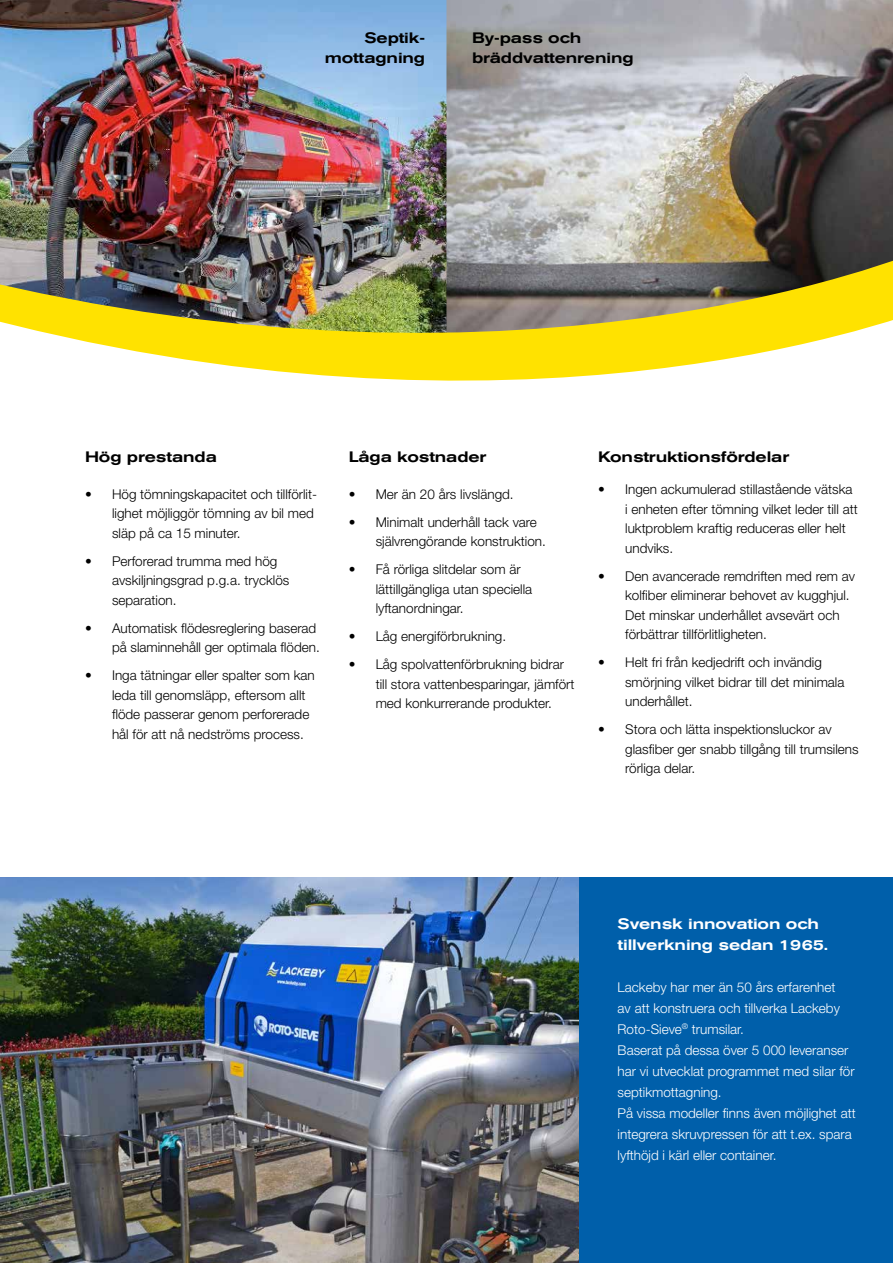
<style>
.page{position:relative;width:893px;height:1263px;background:#fff}
.page>*{position:absolute;margin:0;border:0;box-sizing:border-box;transform-origin:0 0}
.t1{font:500 expanded 15px/19.5px "Akzidenz Grotesk BE";letter-spacing:-.01em;color:#000;text-align:right}
.t2{font:500 expanded 15px/21px "Akzidenz Grotesk BE";letter-spacing:-.01em;color:#fff}
.t3{font:300 13.5px/19.5px "Helvetica Neue LT Std";color:#000}
.t4{font:300 13.5px/21px "Helvetica Neue";color:#fff}
</style>
<div class="page">
<img style="left:446px;top:0;width:447px;height:175px">
<img style="left:0;top:0;width:446px;height:175px">
<img style="left:0;top:175px;width:893px;height:206px">
<img style="left:0;top:877px;width:580px;height:386px">
<div style="left:580px;top:877px;width:313px;height:386px;background:#005faa"></div>
<p class="t1" style="left:325px;top:28px;width:102px">Septik&shy;mottagning</p>
<p class="t1" style="left:472px;top:28px;width:163px;text-align:left">By-pass och bräddvattenrening</p>
<p class="t1" style="left:85px;top:447px;width:133px">Hög prestanda</p>
<p class="t3" style="left:112px;top:484px;width:207px;text-indent:-27px">• Hög tömningskapacitet och tillförlit&shy;lighet möjliggör tömning av bil med släp på ca 15 minuter.</p>
<p class="t3" style="left:112px;top:551px;width:179px;text-indent:-27px">• Perforerad trumma med hög avskiljningsgrad p.g.a. trycklös separation.</p>
<p class="t3" style="left:85px;top:618px;width:236px;text-align:right">• Automatisk flödesreglering baserad på slaminnehåll ger optimala flöden.</p>
<p class="t3" style="left:112px;top:665px;width:204px;text-indent:-27px">• Inga tätningar eller spalter som kan leda till genomsläpp, eftersom allt flöde passerar genom perforerade hål för att nå nedströms process.</p>
<p class="t1" style="left:349px;top:447px;width:139px">Låga kostnader</p>
<p class="t3" style="left:349px;top:484px;width:167px">• Mer än 20 års livslängd.</p>
<p class="t3" style="left:376px;top:512px;width:172px;text-indent:-27px">• Minimalt underhåll tack vare självrengörande konstruktion.</p>
<p class="t3" style="left:376px;top:559px;width:158px;text-indent:-27px">• Få rörliga slitdelar som är lättillgängliga utan speciella lyftanordningar.</p>
<p class="t3" style="left:349px;top:626px;width:159px">• Låg energiförbrukning.</p>
<p class="t3" style="left:376px;top:654px;width:200px;text-indent:-27px">• Låg spolvattenförbrukning bidrar till stora vattenbesparingar, jämfört med konkurrerande produkter.</p>
<p class="t1" style="left:598px;top:447px;width:193px">Konstruktionsfördelar</p>
<p class="t3" style="left:625px;top:479px;width:234px;text-indent:-27px">• Ingen ackumulerad stillastående vätska i enheten efter tömning vilket leder till att luktproblem kraftig reduceras eller helt undviks.</p>
<p class="t3" style="left:625px;top:566px;width:231px;text-indent:-27px">• Den avancerade remdriften med rem av kolfiber eliminerar behovet av kugghjul.<br>Det minskar underhållet avsevärt och förbättrar tillförlitligheten.</p>
<p class="t3" style="left:625px;top:652px;width:221px;text-indent:-27px">• Helt fri från kedjedrift och invändig smörjning vilket bidrar till det minimala underhållet.</p>
<p class="t3" style="left:625px;top:719px;width:235px;text-indent:-27px">• Stora och lätta inspektionsluckor av glasfiber ger snabb tillgång till trumsilens rörliga delar.</p>
<p class="t2" style="left:618px;top:913px;width:212px">Svensk innovation och tillverkning sedan 1965.</p>
<p class="t4" style="left:618px;top:976px;width:240px">Lackeby har mer än 50 års erfarenhet<br>av att konstruera och tillverka Lackeby Roto-Sieve<sup>®</sup> trumsilar.<br>Baserat på dessa över 5 000 leveranser har vi utvecklat programmet med silar för septikmottagning.<br>På vissa modeller finns även möjlighet att integrera skruvpressen för att t.ex. spara lyfthöjd i kärl eller container.</p>
</div>
